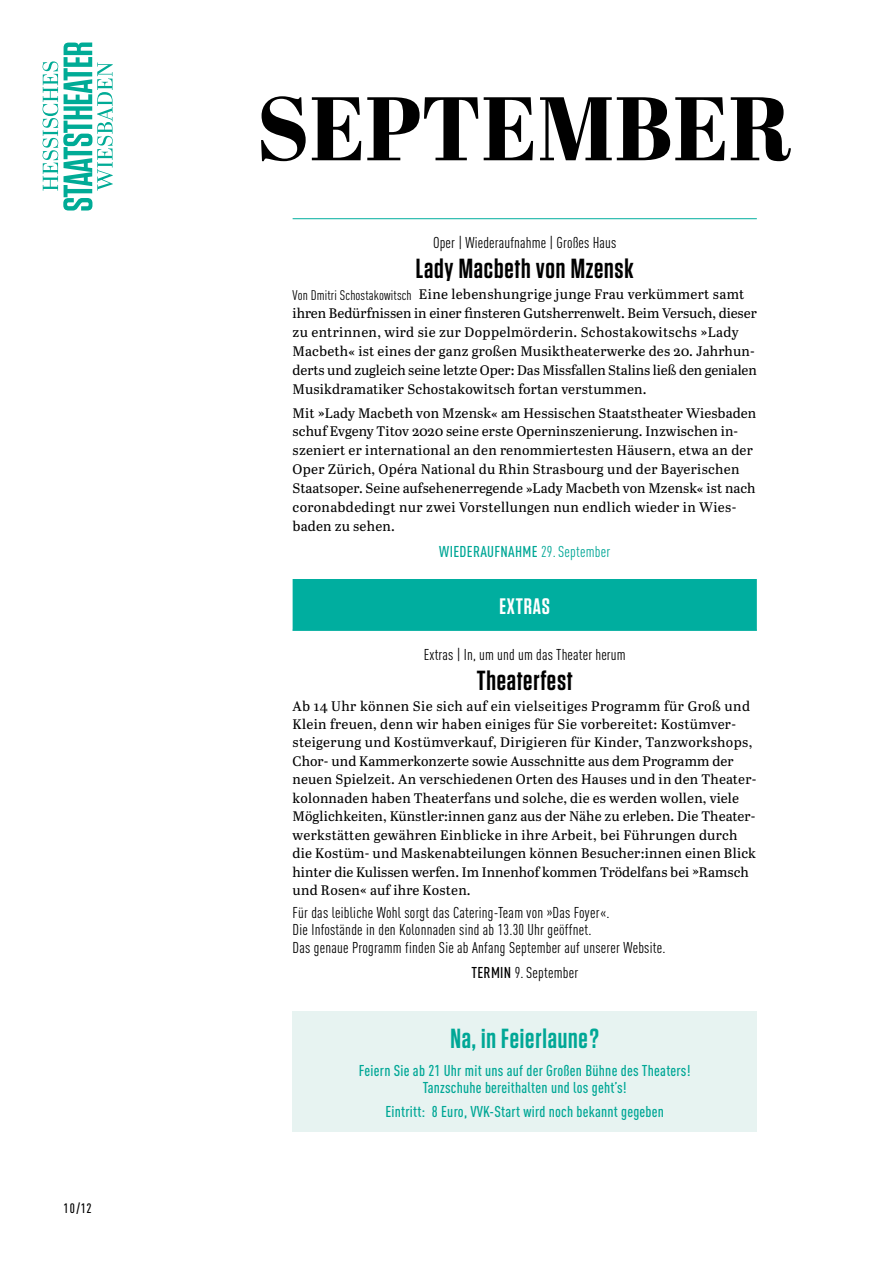
<style>
.page{position:relative;width:893px;height:1263px;background:#fff}
.page>*{position:absolute;margin:0;border:0;box-sizing:border-box;transform-origin:0 0}
.t1{font:800 90px "Abril Display";color:#000}
.t2{font:600 27.6px "Tungsten";letter-spacing:.03em;color:#000}
.t3{font:600 27.6px "Tungsten";letter-spacing:.03em;color:#00a796}
.t4{font:600 22.35px "Tungsten";letter-spacing:.035em;color:#fff}
.t5{font:condensed 15.45px/17.2px "DIN Pro";letter-spacing:.015em;color:#000}
.t6{font:500 condensed 15.45px/17.2px "DIN Pro";letter-spacing:.015em;color:#00a796;text-align:center}
.t7{font:13.8px/18.9px "Abril Text";letter-spacing:.01em;color:#000}
.t8{font:500 condensed 13.5px "DIN Pro";color:#000}
.s1{font-family:"DIN Pro";font-stretch:condensed}
.s2{font-weight:400}
.s3{font-weight:500}
</style>
<div class="page">
<svg style="left:43px;top:43px;width:70px;height:168px"></svg>
<hr style="left:293px;top:218px;width:464px;height:1px;background:#00ae9f">
<div style="left:293px;top:579px;width:464px;height:52px;background:#00ae9f"></div>
<div style="left:293px;top:1011px;width:464px;height:121px;background:#e7f3f1"></div>
<p class="t8" style="left:64px;top:1198px;width:30px">10/12</p>
<h1 class="t1" style="left:256px;top:66px;width:537px">SEPTEMBER</h1>
<p class="t5" style="left:433px;top:233px;width:185px">Oper | Wiederaufnahme | Großes Haus</p>
<h2 class="t2" style="left:416px;top:254px;width:219px">Lady Macbeth von Mzensk</h2>
<p class="t7" style="left:293px;top:284px;width:466px"><span class="s1">Von Dmitri Schostakowitsch</span> Eine lebenshungrige junge Frau verkümmert samt ihren Bedürfnissen in einer finsteren Gutsherrenwelt. Beim Versuch, dieser zu entrinnen, wird sie zur Doppelmörderin. Schostakowitschs »Lady Macbeth« ist eines der ganz großen Musiktheaterwerke des 20. Jahrhun&shy;derts und zugleich seine letzte Oper: Das Missfallen Stalins ließ den genialen Musikdramatiker Schostakowitsch fortan verstummen.</p>
<p class="t7" style="left:293px;top:403px;width:465px">Mit »Lady Macbeth von Mzensk« am Hessischen Staatstheater Wiesbaden schuf Evgeny Titov 2020 seine erste Operninszenierung. Inzwischen in&shy;szeniert er international an den renommiertesten Häusern, etwa an der Oper Zürich, Opéra National du Rhin Strasbourg und der Bayerischen Staatsoper. Seine aufsehenerregende »Lady Macbeth von Mzensk« ist nach coronabdedingt nur zwei Vorstellungen nun endlich wieder in Wies&shy;baden zu sehen.</p>
<p class="t6" style="left:439px;top:541px;width:173px">WIEDERAUFNAHME <span class="s2">29.September</span></p>
<h3 class="t4" style="left:499px;top:594px;width:52px">EXTRAS</h3>
<p class="t5" style="left:424px;top:644px;width:203px">Extras | In, um und um das Theater herum</p>
<h2 class="t2" style="left:477px;top:666px;width:98px">Theaterfest</h2>
<p class="t7" style="left:293px;top:696px;width:465px;line-height:18.5px">Ab 14 Uhr können Sie sich auf ein vielseitiges Programm für Groß und Klein freuen, denn wir haben einiges für Sie vorbereitet: Kostümver&shy;steigerung und Kostümverkauf, Dirigieren für Kinder, Tanzworkshops, Chor- und Kammerkonzerte sowie Ausschnitte aus dem Programm der neuen Spielzeit. An verschiedenen Orten des Hauses und in den Theater&shy;kolonnaden haben Theaterfans und solche, die es werden wollen, viele Möglichkeiten, Künstler:innen ganz aus der Nähe zu erleben. Die Theater&shy;werkstätten gewähren Einblicke in ihre Arbeit, bei Führungen durch die Kostüm- und Maskenabteilungen können Besucher:innen einen Blick hinter die Kulissen werfen. Im Innenhof kommen Trödelfans bei »Ramsch und Rosen« auf ihre Kosten.</p>
<p class="t5" style="left:293px;top:903px;width:374px">Für das leibliche Wohl sorgt das Catering-Team von »Das Foyer«.<br>Die Infostände in den Kolonnaden sind ab 13.30 Uhr geöffnet.<br>Das genaue Programm finden Sie ab Anfang September auf unserer Website.</p>
<p class="t5" style="left:471px;top:962px;width:108px"><span class="s3">TERMIN</span> 9.September</p>
<h2 class="t3" style="left:450px;top:1024px;width:150px">Na, in Feierlaune?</h2>
<p class="t6" style="left:359px;top:1061px;width:333px">Feiern Sie ab 21 Uhr mit uns auf der Großen Bühne des Theaters!<br>Tanzschuhe bereithalten und los geht’s!</p>
<p class="t6" style="left:385px;top:1102px;width:280px">Eintritt: 8 Euro, VVK-Start wird noch bekannt gegeben</p>
</div>
